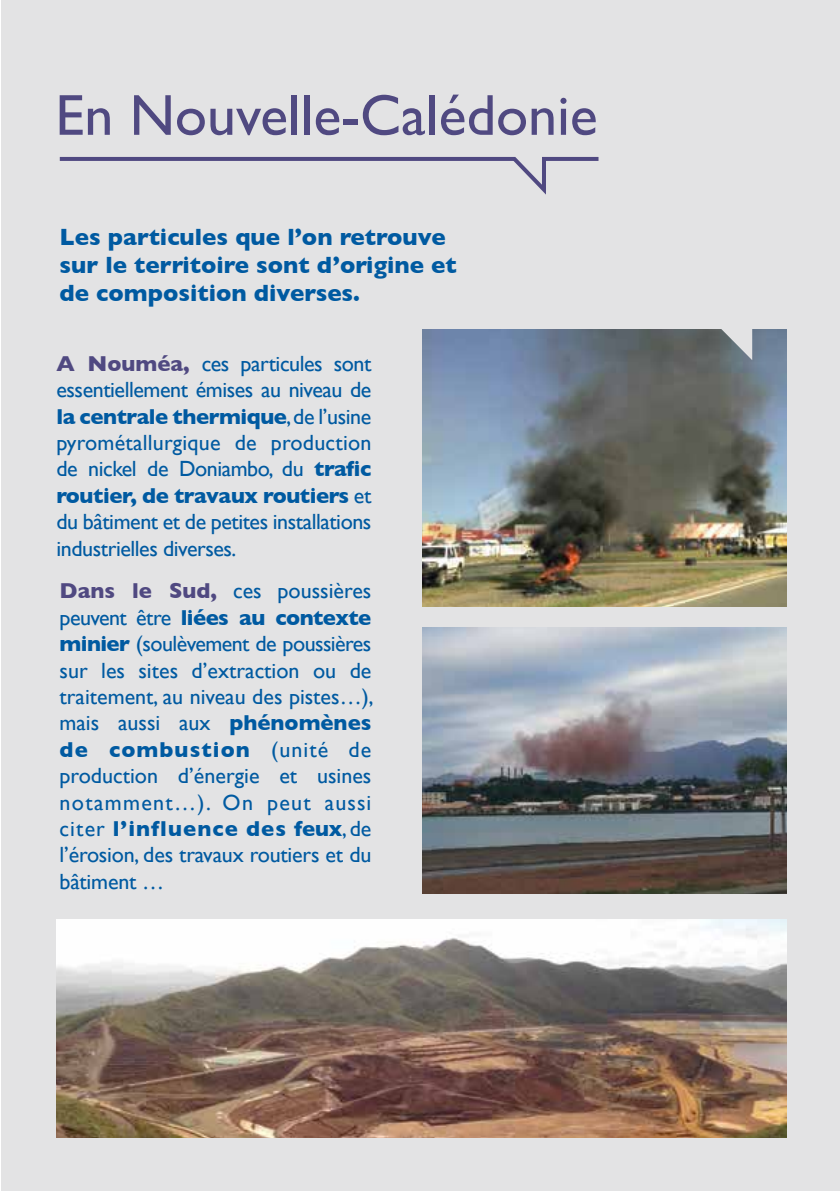
<style>
.page{position:relative;width:840px;height:1191px;background:#fff}
.page>*{position:absolute;margin:0;border:0;box-sizing:border-box;transform-origin:0 0}
.t1{font:58px "Gill Sans";color:#504981}
.t2{font:700 24px/28px "Gill Sans";color:#005aa1}
.t3{font:22px/26.4px "Gill Sans";letter-spacing:-.02em;color:#005aa1;text-align:justify}
.s1{font-weight:700;color:#504981}
.s2{font-weight:700}
</style>
<div class="page">
<div style="left:1px;top:0;width:838px;height:1191px;background:#e3e3e4"></div>
<img style="left:56px;top:919px;width:730px;height:218px">
<img style="left:423px;top:329px;width:363px;height:277px">
<img style="left:423px;top:627px;width:363px;height:266px">
<svg style="left:59px;top:156px;width:540px;height:39px"></svg>
<svg style="left:661px;top:329px;width:90px;height:31px"></svg>
<h1 class="t1" style="left:55px;top:81px;width:543px">En Nouvelle-Calédonie</h1>
<p class="t2" style="left:59px;top:223px;width:398px">Les particules que l’on retrouve sur le territoire sont d’origine et de composition diverses.</p>
<p class="t3" style="left:56px;top:350px;width:316px"><span class="s1">A Nouméa,</span> ces particules sont essentiellement émises au niveau de <span class="s2">la centrale thermique</span>, de l’usine pyrométallurgique de production de nickel de Doniambo, du <span class="s2">trafic routier, de travaux routiers</span> et du bâtiment et de petites installations industrielles diverses.</p>
<p class="t3" style="left:59px;top:577px;width:315px"><span class="s1">Dans le Sud,</span> ces poussières peuvent être <span class="s2">liées au contexte minier</span> (soulèvement de poussières sur les sites d’extraction ou de traitement, au niveau des pistes…), mais aussi aux <span class="s2">phénomènes de combustion</span> (unité de production d’énergie et usines notamment…). On peut aussi citer <span class="s2">l’influence des feux</span>, de l’érosion, des travaux routiers et du bâtiment …</p>
</div>
